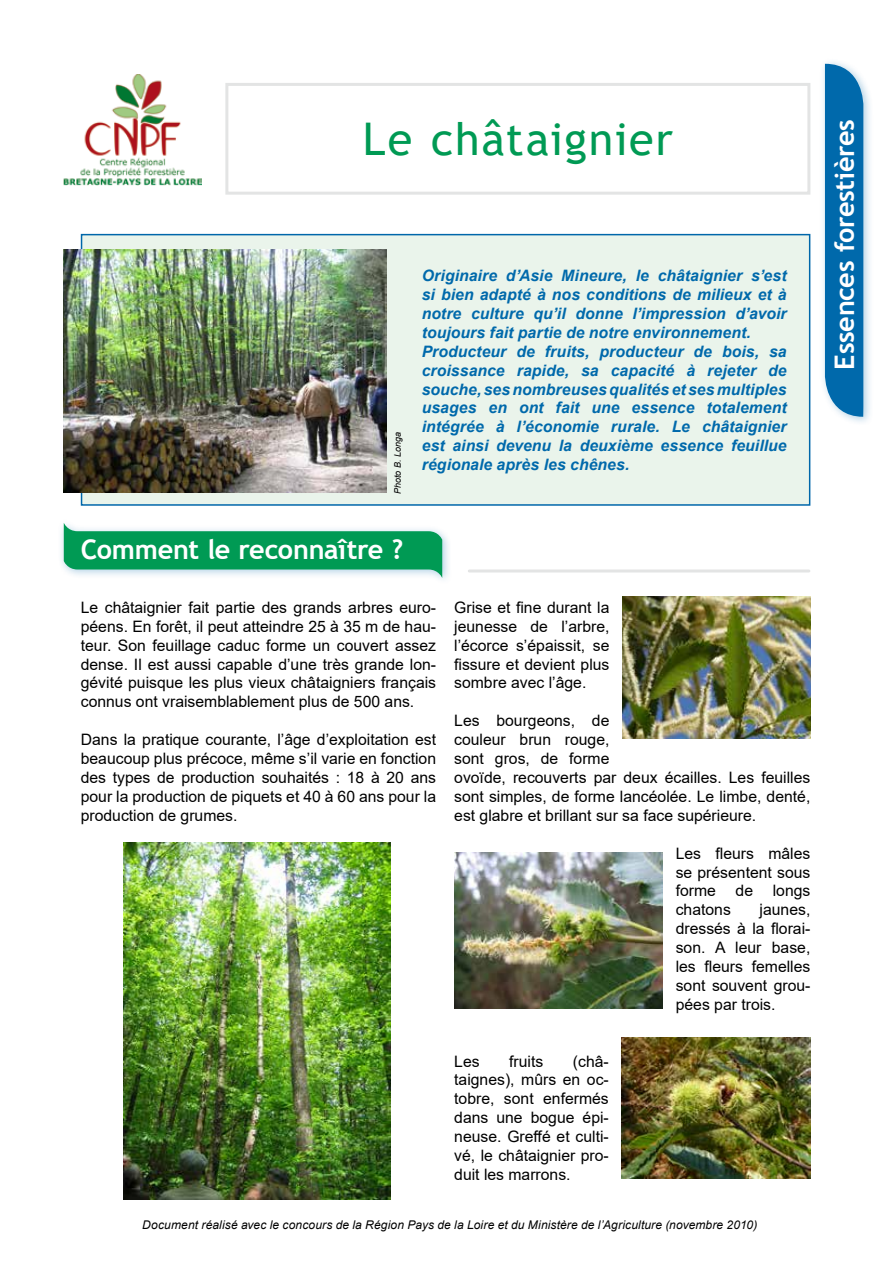
<style>
.page{position:relative;width:893px;height:1263px;background:#fff}
.page>*{position:absolute;margin:0;border:0;box-sizing:border-box;transform-origin:0 0}
.t1{font:45px "Trebuchet MS";letter-spacing:.035em;color:#009a54}
.t2{font:700 27px "Trebuchet MS";letter-spacing:-.01em;color:#fff}
.t3{font:15.75px/18.9px "Arial";color:#000;text-align:justify}
.t4{font:italic 700 15.75px/18.9px "Arial";letter-spacing:.005em;color:#0069ab}
.t5{font:italic 12px "Arial";letter-spacing:.01em;color:#000}
.t6{font:italic 9px "Arial";color:#000}
</style>
<div class="page">
<hr style="left:469px;top:569px;width:340px;height:3px;background:#e3e4e4">
<div style="left:58px;top:519px;width:394px;height:68px;background:#0069ab;opacity:.3"></div>
<svg style="left:64px;top:523px;width:378px;height:55px"></svg>
<div style="left:819px;top:58px;width:55px;height:368px;background:#0069ab;opacity:.3"></div>
<div style="left:825px;top:64px;width:38px;height:353px;background:#0069ab"></div>
<svg style="left:225px;top:83px;width:586px;height:112px"></svg>
<div style="left:81px;top:234px;width:729px;height:272px;background:#eaf4eb;border:2px solid #0067aa"></div>
<img style="left:622px;top:1037px;width:188px;height:142px">
<img style="left:454px;top:852px;width:209px;height:157px">
<img style="left:64px;top:250px;width:323px;height:242px">
<img style="left:123px;top:843px;width:268px;height:356px">
<img style="left:622px;top:596px;width:188px;height:142px">
<img style="left:64px;top:74px;width:137px;height:112px">
<h1 class="t1" style="left:363px;top:111px;width:312px">Le châtaignier</h1>
<p class="t6" style="left:392px;top:494px;width:64px;rotate:-90deg">Photo B. Longa</p>
<h2 class="t2" style="left:81px;top:532px;width:324px">Comment le reconnaître ?</h2>
<p class="t4" style="left:422px;top:267px;width:366px">Originaire d’Asie Mineure, le châtaignier s’est si bien adapté à nos conditions de milieux et à notre culture qu’il donne l’impression d’avoir toujours fait partie de notre environnement.<br>Producteur de fruits, producteur de bois, sa croissance rapide, sa capacité à rejeter de souche, ses nombreuses qualités et ses multiples usages en ont fait une essence totalement intégrée à l’économie rurale. Le châtaignier est ainsi devenu la deuxième essence feuillue régionale après les chênes.</p>
<p class="t3" style="left:81px;top:598px;width:357px">Le châtaignier fait partie des grands arbres euro&shy;péens. En forêt, il peut atteindre 25 à 35 m de hau&shy;teur. Son feuillage caduc forme un couvert assez dense. Il est aussi capable d’une très grande lon&shy;gévité puisque les plus vieux châtaigniers français connus ont vraisemblablement plus de 500 ans.</p>
<p class="t3" style="left:81px;top:730px;width:357px">Dans la pratique courante, l’âge d’exploitation est beaucoup plus précoce, même s’il varie en fonction des types de production souhaités : 18 à 20 ans pour la production de piquets et 40 à 60 ans pour la production de grumes.</p>
<p class="t3" style="left:454px;top:598px;width:157px">Grise et fine durant la jeunesse de l’arbre, l’écorce s’épaissit, se fissure et devient plus sombre avec l’âge.</p>
<p class="t3" style="left:454px;top:711px;width:358px;text-align:left">Les bourgeons, de<br>couleur brun rouge,<br>sont gros, de forme<br>ovoïde, recouverts par deux écailles. Les feuilles sont simples, de forme lancéolée. Le limbe, denté, est glabre et brillant sur sa face supérieure.</p>
<p class="t3" style="left:676px;top:843px;width:136px">Les fleurs mâles se présentent sous forme de longs chatons</p>
<p class="t3" style="left:676px;top:900px;width:136px;text-indent:84px">jaunes, dressés à la florai&shy;son. A leur base, les fleurs femelles sont souvent grou&shy;pées par trois.</p>
<p class="t3" style="left:454px;top:1051px;width:156px;text-indent:119px">(châ&shy;taignes), mûrs en oc&shy;tobre, sont enfermés dans une bogue épi&shy;neuse. Greffé et culti&shy;vé, le châtaignier pro&shy;duit les marrons.</p>
<p class="t3" style="left:454px;top:1051px;width:27px">Les</p>
<p class="t3" style="left:509px;top:1051px;width:36px">fruits</p>
<p class="t5" style="left:142px;top:1217px;width:617px">Document réalisé avec le concours de la Région Pays de la Loire et du Ministère de l’Agriculture (novembre 2010)</p>
<h2 class="t2" style="left:828px;top:370px;width:252px;rotate:-90deg">Essences forestières</h2>
</div>
